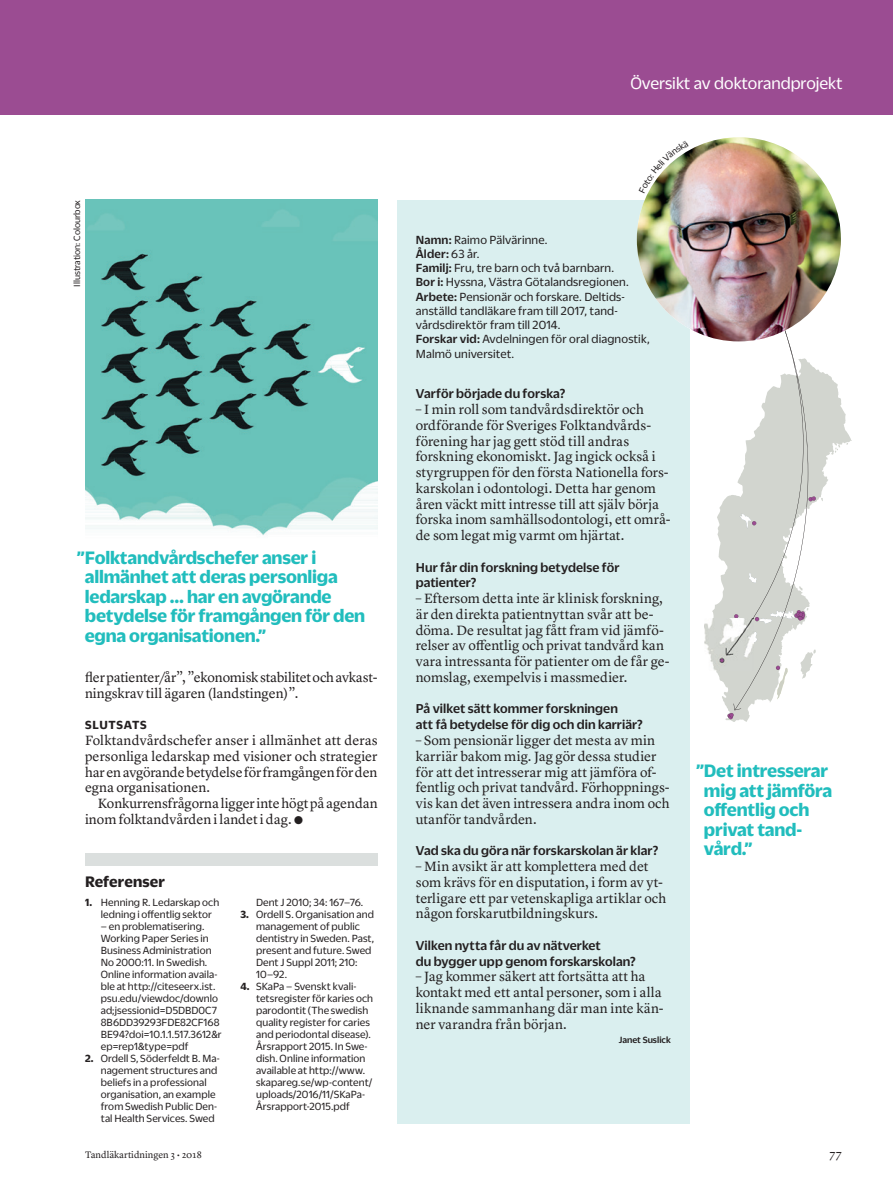
<style>
.page{position:relative;width:893px;height:1191px;background:#fff}
.page>*{position:absolute;margin:0;border:0;box-sizing:border-box;transform-origin:0 0}
.t1{font:700 19.5px/19.5px "Duplicate Sans";letter-spacing:-.01em;color:#21bdbd}
.t2{font:18px "Duplicate Sans";color:#fff}
.t3{font:700 16.5px "Duplicate Sans";letter-spacing:.005em;color:#231f20}
.t4{font:13.95px/15.8px "Lyon Text";letter-spacing:-.005em;color:#231f20}
.t5{font:500 13.95px/15.8px "Duplicate Sans";letter-spacing:.005em;color:#231f20}
.t6{font:12.75px/14.2px "Duplicate Sans";letter-spacing:.015em;color:#231f20}
.t7{font:700 12.75px "Duplicate Sans";letter-spacing:.05em;color:#231f20}
.t8{font:12px "Lyon Text";color:#231f20}
.t9{font:11.25px/12px "Duplicate Sans";letter-spacing:.01em;color:#231f20}
.t10{font:9.75px "Lyon Text";color:#231f20}
.t11{font:9.75px "Duplicate Sans";color:#231f20}
.t12{font:500 9.75px "Duplicate Sans";color:#231f20}
.s1{font-weight:700}
.s2{font-weight:500}
</style>
<div class="page">
<div style="left:0;top:0;width:893px;height:115px;background:#9b4c92"></div>
<div style="left:85px;top:854px;width:293px;height:12px;background:#dbdfde"></div>
<img style="left:85px;top:200px;width:293px;height:335px">
<div style="left:397px;top:200px;width:293px;height:923px;background:#daefef"></div>
<svg style="left:712px;top:372px;width:140px;height:350px"></svg>
<svg style="left:835px;top:445px;width:5px;height:8px"></svg>
<svg style="left:720px;top:298px;width:103px;height:421px"></svg>
<img style="left:637px;top:137px;width:204px;height:204px;border-radius:102px">
<img style="left:704px;top:618px;width:49px;height:52px">
<svg style="left:648px;top:150px;width:41px;height:43px"></svg>
<p class="t2" style="left:630px;top:71px;width:214px">Översikt av doktorandprojekt</p>
<p class="t11" style="left:71px;top:287px;width:88px;rotate:-90deg">Illustration: Colourbox</p>
<h1 class="t1" style="left:85px;top:546px;width:282px;text-indent:-8px">” Folktandvårdschefer anser i allmänhet att deras personliga ledarskap … har en avgörande betydelse för framgången för den egna organisationen.”</h1>
<p class="t4" style="left:85px;top:668px;width:294px">fler patienter/år”, ”ekonomisk stabilitet och avkast&shy;ningskrav till ägaren (landstingen)”.</p>
<p class="t7" style="left:85px;top:716px;width:63px">SLUTSATS</p>
<p class="t4" style="left:85px;top:731px;width:294px;text-align:justify">Folktandvårdschefer anser i allmänhet att deras personliga ledarskap med visioner och strategier har en avgörande betydelse för framgången för den egna organisationen.</p>
<p class="t4" style="left:85px;top:794px;width:294px;text-indent:13px">Konkurrensfrågorna ligger inte högt på agendan inom folktandvården i landet i dag. ●</p>
<p class="t3" style="left:85px;top:870px;width:82px">Referenser</p>
<p class="t9" style="left:101px;top:895px;width:120px;text-indent:-16px"><span class="s1">1.</span> Henning R. Ledarskap och ledning i offentlig sektor</p>
<p class="t9" style="left:101px;top:919px;width:122px">– en problematisering.<br>Working Paper Series in<br>Business Administration<br>No 2000:11. In Swedish.<br>Online information availa&shy;ble at http://citeseerx.ist. psu.edu/viewdoc/downlo ad;jsessionid=D5DBD0C7<br>8B6DD39293FDE82CF168<br>BE94?doi=10.1.1.517.3612&amp;r ep=rep1&amp;type=pdf</p>
<p class="t9" style="left:101px;top:1051px;width:120px;text-indent:-16px"><span class="s1">2.</span> Ordell S, Söderfeldt B. Ma&shy;nagement structures and beliefs in a professional organisation, an example from Swedish Public Den&shy;tal Health Services. Swed</p>
<p class="t9" style="left:256px;top:895px;width:109px">Dent J 2010; 34: 167–76.</p>
<p class="t9" style="left:256px;top:907px;width:120px;text-indent:-16px"><span class="s1">3.</span> Ordell S. Organisation and management of public dentistry in Sweden. Past, present and future. Swed<br>Dent J Suppl 2011; 210:<br>10–92.</p>
<p class="t9" style="left:256px;top:979px;width:118px;text-indent:-16px"><span class="s1">4.</span> SKaPa – Svenskt kvali&shy;tetsregister för karies och parodontit (The swedish quality register for caries and periodontal disease).<br>Årsrapport 2015. In Swe&shy;dish. Online information available at http://www. skapareg.se/wp-content/ uploads/2016/11/SKaPa-<br>Årsrapport-2015.pdf</p>
<p class="t6" style="left:416px;top:231px;width:235px"><span class="s2">Namn:</span> Raimo Pälvärinne.<br><span class="s2">Ålder:</span> 63 år.<br><span class="s2">Familj:</span> Fru, tre barn och två barnbarn.<br><span class="s2">Bor i:</span> Hyssna, Västra Götalandsregionen.<br><span class="s2">Arbete:</span> Pensionär och forskare. Deltids&shy;anställd tandläkare fram till 2017, tand&shy;vårdsdirektör fram till 2014.<br><span class="s2">Forskar vid:</span> Avdelningen för oral diagnostik, Malmö universitet.</p>
<p class="t5" style="left:416px;top:385px;width:151px">Varför började du forska?</p>
<p class="t4" style="left:416px;top:400px;width:256px">– I min roll som tandvårdsdirektör och ordförande för Sveriges Folktandvårds&shy;förening har jag gett stöd till andras forskning ekonomiskt. Jag ingick också i styrgruppen för den första Nationella fors&shy;karskolan i odontologi. Detta har genom åren väckt mitt intresse till att själv börja forska inom samhällsodontologi, ett områ&shy;de som legat mig varmt om hjärtat.</p>
<p class="t5" style="left:416px;top:558px;width:205px">Hur får din forskning betydelse för patienter?</p>
<p class="t4" style="left:416px;top:589px;width:255px">– Eftersom detta inte är klinisk forskning, är den direkta patientnyttan svår att be&shy;döma. De resultat jag fått fram vid jämfö&shy;relser av offentlig och privat tandvård kan vara intressanta för patienter om de får ge&shy;nomslag, exempelvis i massmedier.</p>
<p class="t5" style="left:416px;top:700px;width:229px">På vilket sätt kommer forskningen<br>att få betydelse för dig och din karriär?</p>
<p class="t4" style="left:416px;top:731px;width:255px">– Som pensionär ligger det mesta av min karriär bakom mig. Jag gör dessa studier för att det intresserar mig att jämföra of&shy;fentlig och privat tandvård. Förhoppnings&shy;vis kan det även intressera andra inom och utanför tandvården.</p>
<p class="t5" style="left:416px;top:841px;width:244px">Vad ska du göra när forskarskolan är klar?</p>
<p class="t4" style="left:416px;top:857px;width:252px">– Min avsikt är att komplettera med det som krävs för en disputation, i form av yt&shy;terligare ett par vetenskapliga artiklar och någon forskarutbildningskurs.</p>
<p class="t5" style="left:416px;top:936px;width:221px">Vilken nytta får du av nätverket<br>du bygger upp genom forskarskolan?</p>
<p class="t4" style="left:416px;top:967px;width:249px">– Jag kommer säkert att fortsätta att ha kontakt med ett antal personer, som i alla liknande sammanhang där man inte kän&shy;ner varandra från början.</p>
<p class="t12" style="left:619px;top:1033px;width:54px">Janet Suslick</p>
<h1 class="t1" style="left:704px;top:759px;width:130px;text-indent:-8px">” Det intresserar mig att jämföra offentlig och privat tand&shy;vård.”</h1>
<p class="t10" style="left:85px;top:1147px;width:118px">Tandläkartidningen 3 • 2018</p>
<p class="t8" style="left:830px;top:1144px;width:14px">77</p>
</div>
